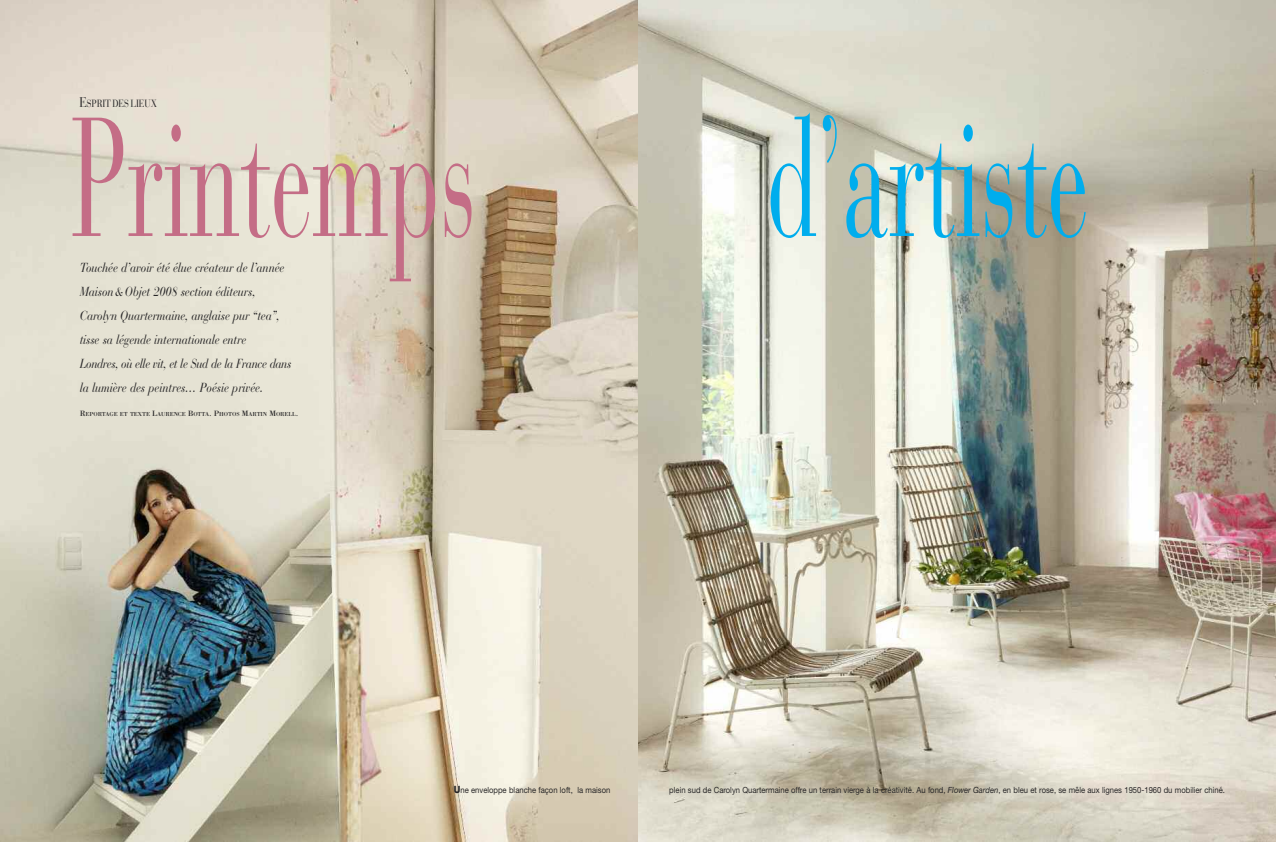
<style>
.page{position:relative;width:1276px;height:842px;background:#fff}
.page>*{position:absolute;margin:0;border:0;box-sizing:border-box;transform-origin:0 0}
.t1{font:168px "Bauer Bodoni";color:#c46d86;scale:.55 1}
.t2{font:168px "Bauer Bodoni";color:#00aded;scale:.55 1}
.t3{font:italic 13px/24px "Bauer Bodoni";letter-spacing:-.01em;color:#272627;scale:.85 1}
.t4{font:10.5px "Bauer Bodoni";letter-spacing:-.015em;color:#272627;scale:.82 1}
.t5{font:8.5px "Helvetica Neue";color:#272627;scale:.9 1}
.t6{font:6px "Bodoni";letter-spacing:-.005em;color:#272627}
.s1{font-size:14px}
.s2{font-size:8px}
.s3{font-weight:800;font-size:10px}
.s4{font-style:italic}
</style>
<div class="page">
<img style="left:0;top:0;width:1276px;height:842px">
<p class="t4" style="left:79px;top:99px;width:96px"><span class="s1">E</span>SPRIT DES LIEUX</p>
<h1 class="t1" style="left:71px;top:113px;width:738px">Printemps</h1>
<h1 class="t2" style="left:765px;top:113px;width:588px">d’artiste</h1>
<p class="t3" style="left:80px;top:257px;width:250px">Touchée d’avoir été élue créateur de l’année Maison &amp; Objet 2008 section éditeurs, Carolyn Quartermaine, anglaise pur “tea”, tisse sa légende internationale entre<br>Londres, où elle vit, et le Sud de la France dans la lumière des peintres… Poésie privée.</p>
<p class="t6" style="left:80px;top:410px;width:220px"><span class="s2">R</span>EPORTAGE ET TEXTE <span class="s2">L</span>AURENCE <span class="s2">B</span>OTTA<span class="s2">. P</span>HOTOS <span class="s2">M</span>ARTIN <span class="s2">M</span>ORELL<span class="s2">.</span></p>
<p class="t5" style="left:454px;top:787px;width:175px"><span class="s3">U</span>ne enveloppe blanche façon loft, la maison</p>
<p class="t5" style="left:669px;top:787px;width:619px">plein sud de Carolyn Quartermaine offre un terrain vierge à la créativité. Au fond, <span class="s4">Flower Garden</span>, en bleu et rose, se mêle aux lignes 1950-1960 du mobilier chiné.</p>
</div>
